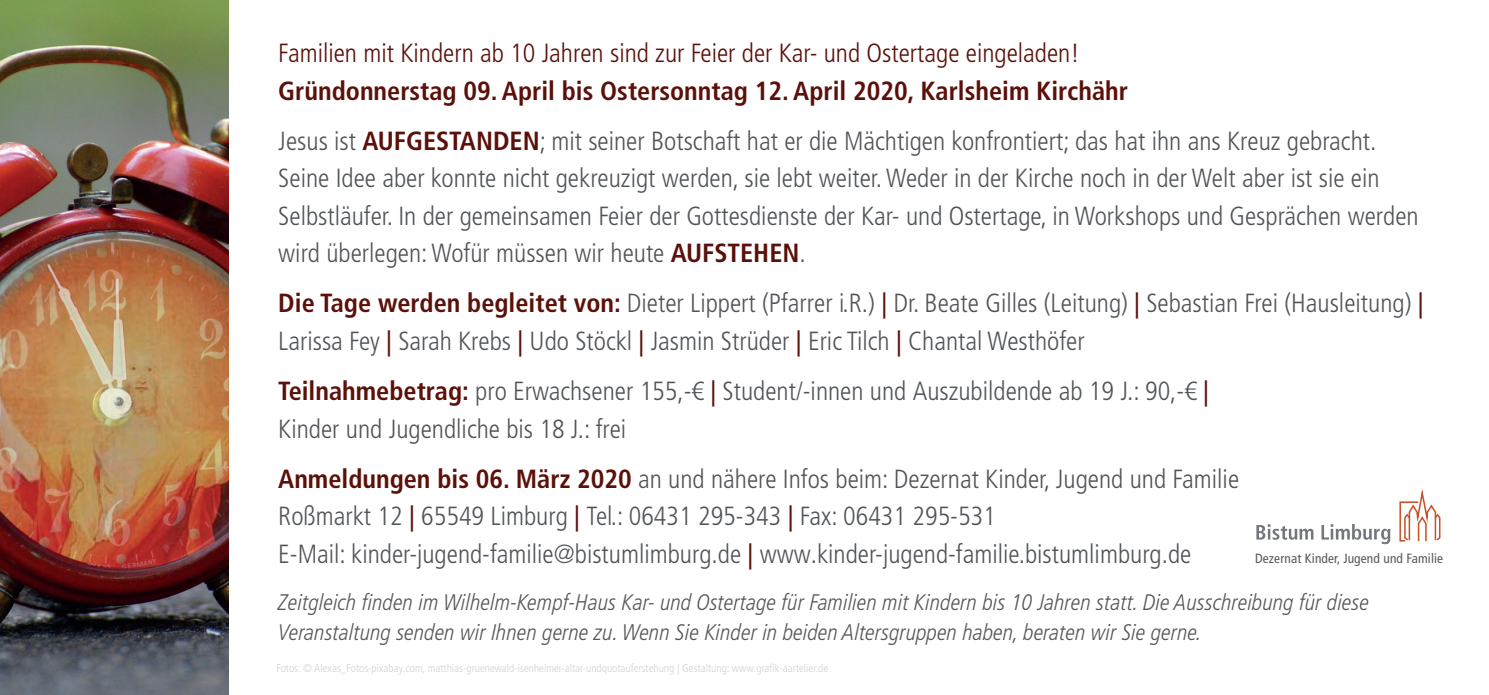
<style>
.page{position:relative;width:1489px;height:695px;background:#fff}
.page>*{position:absolute;margin:0;border:0;box-sizing:border-box;transform-origin:0 0}
.t1{font:300 condensed 26.25px/37.5px "Frutiger LT Pro";color:#515458}
.t2{font:300 condensed 26.25px "Frutiger LT Pro";color:#5b1009}
.t3{font:italic 300 condensed 22.5px/30px "Frutiger LT Pro";color:#57585a}
.t4{font:condensed 13.5px "Frutiger LT Pro";letter-spacing:.01em;color:#57585a}
.t5{font:300 condensed 11.25px "Frutiger LT Pro";color:#d1d2d4}
.s1{font-weight:700;color:#5b1009}
.s2{font-weight:400;color:#5b1009}
</style>
<div class="page">
<svg style="left:1256px;top:524px;width:134px;height:20px"></svg>
<svg style="left:1399px;top:489px;width:41px;height:53px"></svg>
<img style="left:0;top:0;width:229px;height:694px">
<p class="t2" style="left:278px;top:38px;width:802px">Familien mit Kindern ab 10 Jahren sind zur Feier der Kar- und Ostertage eingeladen!</p>
<p class="t1" style="left:278px;top:66px;width:1099px;line-height:50px"><span class="s1">Gründonnerstag 09. April bis Ostersonntag 12. April 2020, Karlsheim Kirchähr<br></span>Jesus ist <span class="s1">AUFGESTANDEN</span>; mit seiner Botschaft hat er die Mächtigen konfrontiert; das hat ihn ans Kreuz gebracht.</p>
<p class="t1" style="left:278px;top:160px;width:1141px">Seine Idee aber konnte nicht gekreuzigt werden, sie lebt weiter. Weder in der Kirche noch in der Welt aber ist sie ein<br>Selbstläufer. In der gemeinsamen Feier der Gottesdienste der Kar- und Ostertage, in Workshops und Gesprächen werden wird überlegen: Wofür müssen wir heute <span class="s1">AUFSTEHEN</span>.</p>
<p class="t1" style="left:278px;top:285px;width:1146px"><span class="s1">Die Tage werden begleitet von:</span> Dieter Lippert (Pfarrer i.R.) <span class="s2">|</span> Dr. Beate Gilles (Leitung) <span class="s2">|</span> Sebastian Frei (Hausleitung) <span class="s2">|<br></span>Larissa Fey <span class="s2">|</span> Sarah Krebs <span class="s2">|</span> Udo Stöckl <span class="s2">|</span> Jasmin Strüder <span class="s2">|</span> Eric Tilch <span class="s2">|</span> Chantal Westhöfer</p>
<p class="t1" style="left:278px;top:372px;width:932px"><span class="s1">Teilnahmebetrag:</span> pro Erwachsener 155,-€ <span class="s2">|</span> Student/-innen und Auszubildende ab 19 J.: 90,-€ <span class="s2">|<br></span>Kinder und Jugendliche bis 18 J.: frei</p>
<p class="t1" style="left:278px;top:460px;width:962px"><span class="s1">Anmeldungen bis 06. März 2020</span> an und nähere Infos beim: Dezernat Kinder, Jugend und Familie<br>Roßmarkt 12 <span class="s2">|</span> 65549 Limburg <span class="s2">|</span> Tel.: 06431 295-343 <span class="s2">|</span> Fax: 06431 295-531<br>E-Mail: kinder-jugend-familie@bistumlimburg.de <span class="s2">|</span> www.kinder-jugend-familie.bistumlimburg.de</p>
<p class="t3" style="left:278px;top:587px;width:1092px">Zeitgleich finden im Wilhelm-Kempf-Haus Kar- und Ostertage für Familien mit Kindern bis 10 Jahren statt. Die Ausschreibung für diese<br>Veranstaltung senden wir Ihnen gerne zu. Wenn Sie Kinder in beiden Altersgruppen haben, beraten wir Sie gerne.</p>
<p class="t5" style="left:276px;top:661px;width:553px">Fotos: © Alexas_Fotos-pixabay.com, matthias-gruenewald-isenheimer-altar-undquotauferstehung | Gestaltung: www.grafik-aartelier.de</p>
<p class="t4" style="left:1254px;top:550px;width:190px">Dezernat Kinder, Jugend und Familie</p>
</div>
